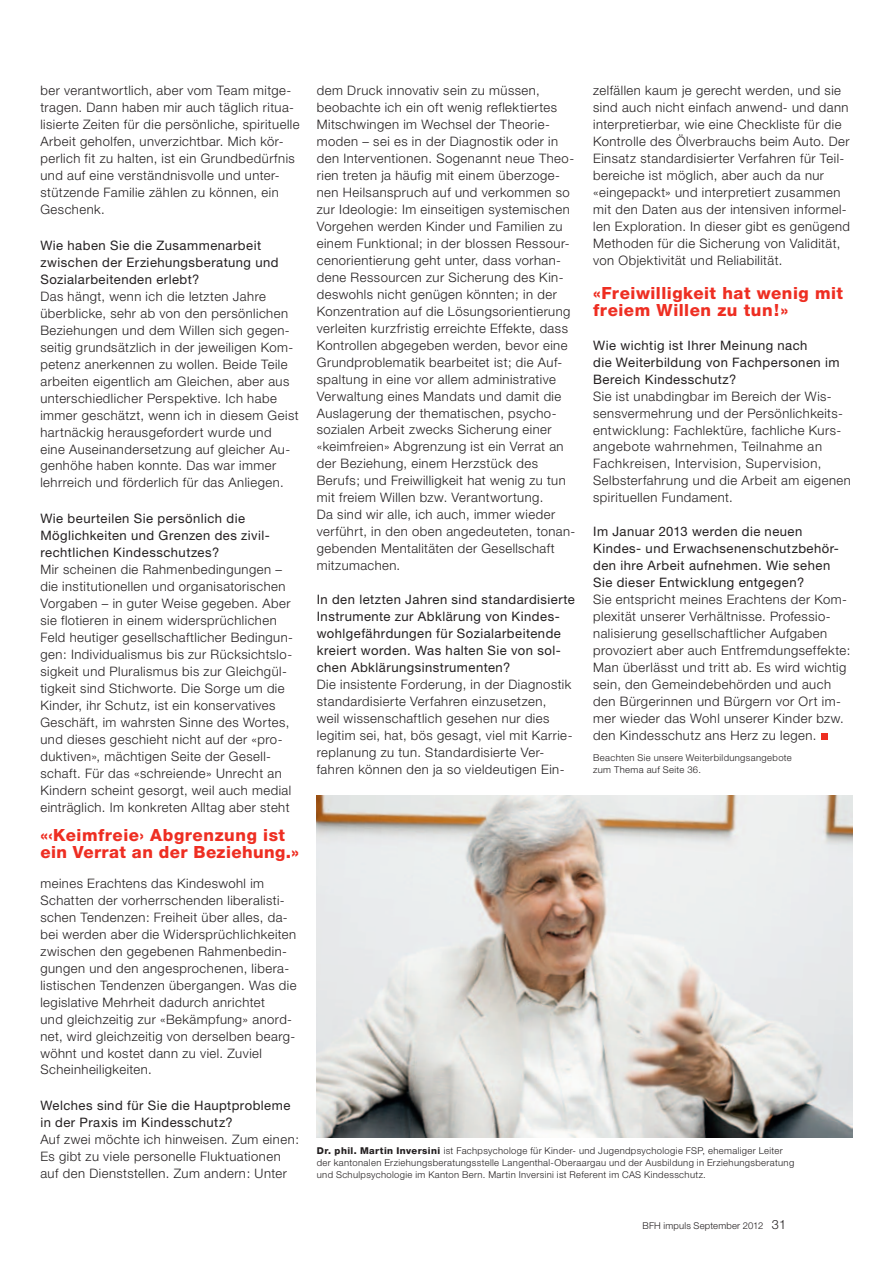
<style>
.page{position:relative;width:893px;height:1263px;background:#fff}
.page>*{position:absolute;margin:0;border:0;box-sizing:border-box;transform-origin:0 0}
.t1{font:800 16.8px/17px "Helvetica Neue";letter-spacing:.03em;color:#ee2e22}
.t2{font:300 13.05px/17px "Helvetica Neue";letter-spacing:.035em;color:#231f20}
.t3{font:13.05px/17px "Helvetica Neue";letter-spacing:.035em;color:#231f20}
.t4{font:300 9.45px/12px "Helvetica Neue";letter-spacing:.04em;color:#231f20}
.t5{font:300 9.45px "Helvetica Neue";letter-spacing:.02em;color:#231f20}
.s1{font-weight:800}
.s2{font-size:12.75px}
</style>
<div class="page">
<div style="left:821px;top:733px;width:7px;height:7px;background:#ee2e22"></div>
<img style="left:317px;top:796px;width:536px;height:342px">
<p class="t2" style="left:40px;top:82px;width:261px">ber verantwortlich, aber vom Team mitge&shy;tragen. Dann haben mir auch täglich ritua&shy;lisierte Zeiten für die persönliche, spirituelle Arbeit geholfen, unverzichtbar. Mich kör&shy;perlich fit zu halten, ist ein Grundbedürfnis und auf eine verständnisvolle und unter&shy;stützende Familie zählen zu können, ein Geschenk.</p>
<p class="t3" style="left:40px;top:237px;width:240px">Wie haben Sie die Zusammenarbeit zwischen der Erziehungsberatung und<br>Sozialarbeitenden erlebt?</p>
<p class="t2" style="left:40px;top:287px;width:260px">Das hängt, wenn ich die letzten Jahre überblicke, sehr ab von den persönlichen Beziehungen und dem Willen sich gegen&shy;seitig grundsätzlich in der jeweiligen Kom&shy;petenz anerkennen zu wollen. Beide Teile arbeiten eigentlich am Gleichen, aber aus unterschiedlicher Perspektive. Ich habe immer geschätzt, wenn ich in diesem Geist hartnäckig herausgefordert wurde und eine Auseinandersetzung auf gleicher Au&shy;genhöhe haben konnte. Das war immer lehrreich und förderlich für das Anliegen.</p>
<p class="t3" style="left:40px;top:510px;width:231px">Wie beurteilen Sie persönlich die<br>Möglichkeiten und Grenzen des zivil&shy;rechtlichen Kindesschutzes?</p>
<p class="t2" style="left:40px;top:561px;width:254px">Mir scheinen die Rahmenbedingungen – die institutionellen und organisatorischen Vorgaben – in guter Weise gegeben. Aber sie flotieren in einem widersprüchlichen Feld heutiger gesellschaftlicher Bedingun&shy;gen: Individualismus bis zur Rücksichtslo&shy;sigkeit und Pluralismus bis zur Gleichgül&shy;tigkeit sind Stichworte. Die Sorge um die Kinder, ihr Schutz, ist ein konservatives Geschäft, im wahrsten Sinne des Wortes, und dieses geschieht nicht auf der «pro&shy;duktiven», mächtigen Seite der Gesell&shy;schaft. Für das «schreiende» Unrecht an Kindern scheint gesorgt, weil auch medial einträglich. Im konkreten Alltag aber steht</p>
<p class="t1" style="left:40px;top:827px;width:260px">«‹Keimfreie› Abgrenzung ist ein Verrat an der Beziehung.»</p>
<p class="t2" style="left:40px;top:874px;width:258px">meines Erachtens das Kindeswohl im Schatten der vorherrschenden liberalisti&shy;schen Tendenzen: Freiheit über alles, da&shy;bei werden aber die Widersprüchlichkeiten zwischen den gegebenen Rahmenbedin&shy;gungen und den angesprochenen, libera&shy;listischen Tendenzen übergangen. Was die legislative Mehrheit dadurch anrichtet<br>und gleichzeitig zur «Bekämpfung» anord&shy;net, wird gleichzeitig von derselben bearg&shy;wöhnt und kostet dann zu viel. Zuviel Scheinheiligkeiten.</p>
<p class="t3" style="left:40px;top:1097px;width:251px">Welches sind für Sie die Hauptprobleme in der Praxis im Kindesschutz?</p>
<p class="t2" style="left:40px;top:1131px;width:260px">Auf zwei möchte ich hinweisen. Zum einen:<br>Es gibt zu viele personelle Fluktuationen auf den Dienststellen. Zum andern: Unter</p>
<p class="t2" style="left:317px;top:82px;width:260px">dem Druck innovativ sein zu müssen, beobachte ich ein oft wenig reflektiertes Mitschwingen im Wechsel der Theorie&shy;moden – sei es in der Diagnostik oder in den Interventionen. Sogenannt neue Theo&shy;rien treten ja häufig mit einem überzoge&shy;nen Heilsanspruch auf und verkommen so zur Ideologie: Im einseitigen systemischen Vorgehen werden Kinder und Familien zu einem Funktional; in der blossen Ressour&shy;cenorientierung geht unter, dass vorhan&shy;dene Ressourcen zur Sicherung des Kin&shy;deswohls nicht genügen könnten; in der Konzentration auf die Lösungsorientierung verleiten kurzfristig erreichte Effekte, dass Kontrollen abgegeben werden, bevor eine Grundproblematik bearbeitet ist; die Auf&shy;spaltung in eine vor allem administrative Verwaltung eines Mandats und damit die Auslagerung der thematischen, psycho&shy;sozialen Arbeit zwecks Sicherung einer «keimfreien» Abgrenzung ist ein Verrat an der Beziehung, einem Herzstück des Berufs; und Freiwilligkeit hat wenig zu tun mit freiem Willen bzw. Verantwortung.<br>Da sind wir alle, ich auch, immer wieder verführt, in den oben angedeuteten, tonan&shy;gebenden Mentalitäten der Gesellschaft mitzumachen.</p>
<p class="t3" style="left:317px;top:591px;width:260px">In den letzten Jahren sind standardisierte Instrumente zur Abklärung von Kindes&shy;wohlgefährdungen für Sozialarbeitende kreiert worden. Was halten Sie von sol&shy;chen Abklärungsinstrumenten?</p>
<p class="t2" style="left:317px;top:675px;width:256px">Die insistente Forderung, in der Diagnostik standardisierte Verfahren einzusetzen, weil wissenschaftlich gesehen nur dies legitim sei, hat, bös gesagt, viel mit Karrie&shy;replanung zu tun. Standardisierte Ver&shy;fahren können den ja so vieldeutigen Ein-</p>
<p class="t2" style="left:593px;top:82px;width:258px">zelfällen kaum je gerecht werden, und sie sind auch nicht einfach anwend- und dann interpretierbar, wie eine Checkliste für die Kontrolle des Ölverbrauchs beim Auto. Der Einsatz standardisierter Verfahren für Teil&shy;bereiche ist möglich, aber auch da nur «eingepackt» und interpretiert zusammen mit den Daten aus der intensiven informel&shy;len Exploration. In dieser gibt es genügend Methoden für die Sicherung von Validität, von Objektivität und Reliabilität.</p>
<p class="t1" style="left:593px;top:284px;width:251px">«Freiwilligkeit hat wenig mit freiem Willen zu tun!»</p>
<p class="t3" style="left:593px;top:336px;width:248px">Wie wichtig ist Ihrer Meinung nach<br>die Weiterbildung von Fachpersonen im<br>Bereich Kindesschutz?</p>
<p class="t2" style="left:593px;top:387px;width:259px">Sie ist unabdingbar im Bereich der Wis&shy;sensvermehrung und der Persönlichkeits&shy;entwicklung: Fachlektüre, fachliche Kurs&shy;angebote wahrnehmen, Teilnahme an Fachkreisen, Intervision, Supervision, Selbsterfahrung und die Arbeit am eigenen spirituellen Fundament.</p>
<p class="t3" style="left:593px;top:523px;width:247px">Im Januar 2013 werden die neuen Kindes- und Erwachsenenschutzbehör&shy;den ihre Arbeit aufnehmen. Wie sehen Sie dieser Entwicklung entgegen?</p>
<p class="t2" style="left:593px;top:591px;width:259px">Sie entspricht meines Erachtens der Kom&shy;plexität unserer Verhältnisse. Professio&shy;nalisierung gesellschaftlicher Aufgaben provoziert aber auch Entfremdungseffekte:<br>Man überlässt und tritt ab. Es wird wichtig sein, den Gemeindebehörden und auch den Bürgerinnen und Bürgern vor Ort im&shy;mer wieder das Wohl unserer Kinder bzw. den Kindesschutz ans Herz zu legen.</p>
<p class="t4" style="left:593px;top:752px;width:200px">Beachten Sie unsere Weiterbildungsangebote zum Thema auf Seite 36.</p>
<p class="t4" style="left:317px;top:1144px;width:479px"><span class="s1">Dr. phil. Martin Inversini</span> ist Fachpsychologe für Kinder- und Jugendpsychologie FSP, ehemaliger Leiter der kantonalen Erziehungsberatungsstelle Langenthal-Oberaargau und der Ausbildung in Erziehungsberatung und Schulpsychologie im Kanton Bern. Martin Inversini ist Referent im CAS Kindesschutz.</p>
<p class="t5" style="left:642px;top:1220px;width:145px">BFH impuls September 2012 <span class="s2">31</span></p>
</div>
